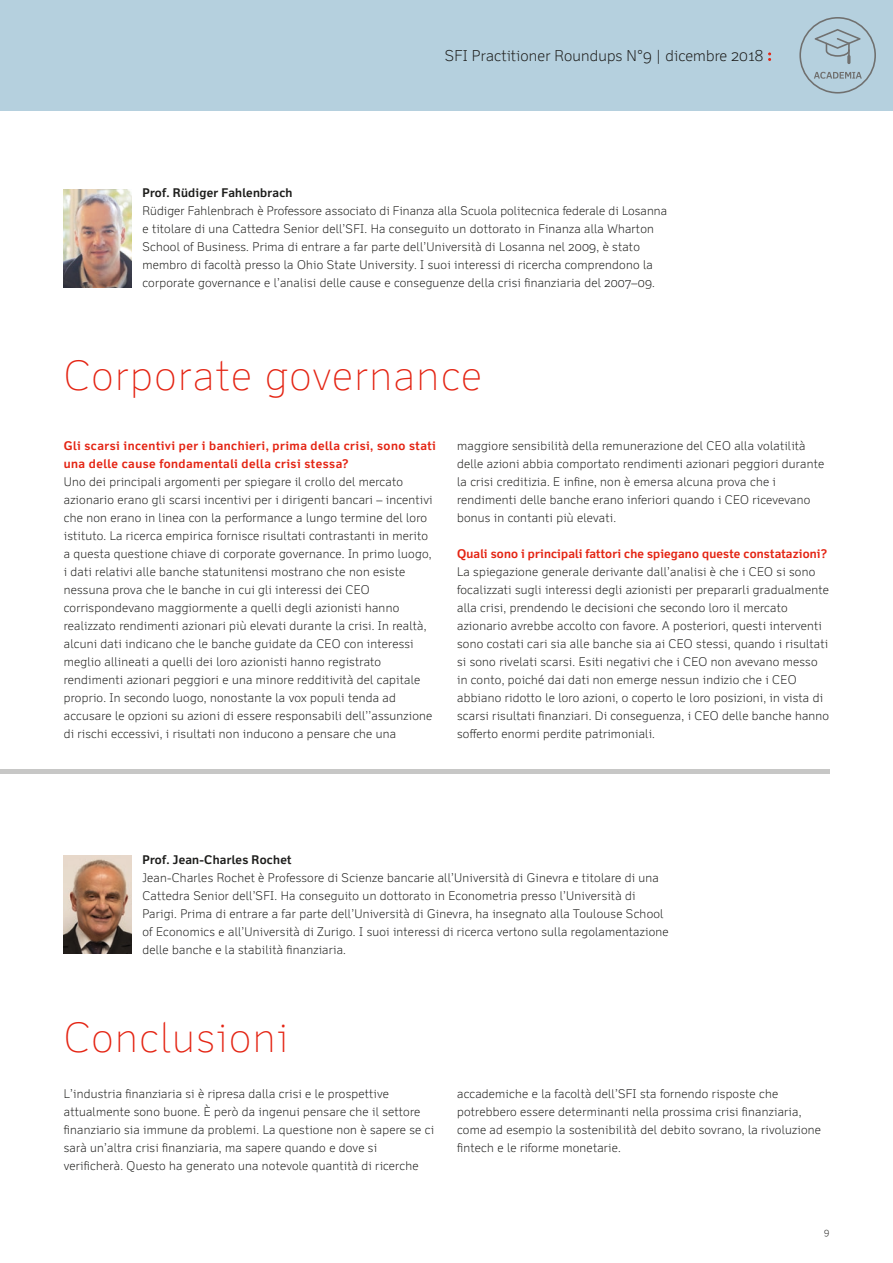
<style>
.page{position:relative;width:893px;height:1263px;background:#fff}
.page>*{position:absolute;margin:0;border:0;box-sizing:border-box;transform-origin:0 0}
.Main_Title{font:100 40.5px "Felbridge Pro";letter-spacing:.04em;color:#e42413}
.t1{font:300 15px "Felbridge Pro";letter-spacing:.01em;color:#1d1d1b}
.Copy{font:300 12px/18px "Felbridge Pro";letter-spacing:.02em;color:#1d1d1b}
.Subtitle_ohne_absatz{font:700 12px/18px "Felbridge Pro";letter-spacing:.04em;color:#e42413}
.Subtitle_ohne_absatz-2{font:700 12px "Felbridge Pro";letter-spacing:.015em;color:#e42413}
.Copy-2{font:700 12px "Felbridge Pro";letter-spacing:.02em;color:#1d1d1b}
.t2{font:300 9px "Felbridge Pro";color:#1d1d1b}
.s1{font-family:"New Baskerville Std";font-weight:400;font-size:16.5px;color:#e42413}
</style>
<div class="page">
<div style="left:0;top:0;width:893px;height:111px;background:#b5d0de"></div>
<svg style="left:768px;top:53px;width:3px;height:8px"></svg>
<svg style="left:799px;top:17px;width:77px;height:77px"></svg>
<img style="left:64px;top:189px;width:68px;height:99px">
<img style="left:64px;top:855px;width:68px;height:98px">
<hr style="left:0;top:769px;width:829px;height:4px;background:#c7c7c6">
<p class="t1" style="left:445px;top:47px;width:328px">SFI Practitioner Roundups N°9 | dicembre 2018 <span class="s1">:</span></p>
<p class="Copy-2" style="left:142px;top:186px;width:152px">Prof. Rüdiger Fahlenbrach</p>
<p class="Copy" style="left:142px;top:202px;width:526px">Rüdiger Fahlenbrach è Professore associato di Finanza alla Scuola politecnica federale di Losanna e titolare di una Cattedra Senior dell’SFI. Ha conseguito un dottorato in Finanza alla Wharton School of Business. Prima di entrare a far parte dell’Università di Losanna nel 2009, è stato membro di facoltà presso la Ohio State University. I suoi interessi di ricercha comprendono la corporate governance e l’analisi delle cause e conseguenze della crisi finanziaria del 2007–09.</p>
<p class="Main_Title" style="left:64px;top:352px;width:419px">Corporate governance</p>
<p class="Subtitle_ohne_absatz" style="left:64px;top:436px;width:374px">Gli scarsi incentivi per i banchieri, prima della crisi, sono stati una delle cause fondamentali della crisi stessa?</p>
<p class="Copy" style="left:64px;top:472px;width:370px">Uno dei principali argomenti per spiegare il crollo del mercato azionario erano gli scarsi incentivi per i dirigenti bancari – incentivi che non erano in linea con la performance a lungo termine del loro istituto. La ricerca empirica fornisce risultati contrastanti in merito a questa questione chiave di corporate governance. In primo luogo, i dati relativi alle banche statunitensi mostrano che non esiste nessuna prova che le banche in cui gli interessi dei CEO corrispondevano maggiormente a quelli degli azionisti hanno realizzato rendimenti azionari più elevati durante la crisi. In realtà, alcuni dati indicano che le banche guidate da CEO con interessi meglio allineati a quelli dei loro azionisti hanno registrato rendimenti azionari peggiori e una minore redditività del capitale proprio. In secondo luogo, nonostante la vox populi tenda ad accusare le opzioni su azioni di essere responsabili dell’’assunzione di rischi eccessivi, i risultati non inducono a pensare che una</p>
<p class="Copy" style="left:457px;top:436px;width:369px">maggiore sensibilità della remunerazione del CEO alla volatilità delle azioni abbia comportato rendimenti azionari peggiori durante la crisi creditizia. E infine, non è emersa alcuna prova che i rendimenti delle banche erano inferiori quando i CEO ricevevano bonus in contanti più elevati.</p>
<p class="Subtitle_ohne_absatz-2" style="left:457px;top:546px;width:371px">Quali sono i principali fattori che spiegano queste constatazioni?</p>
<p class="Copy" style="left:457px;top:562px;width:374px">La spiegazione generale derivante dall’analisi è che i CEO si sono focalizzati sugli interessi degli azionisti per prepararli gradualmente alla crisi, prendendo le decisioni che secondo loro il mercato azionario avrebbe accolto con favore. A posteriori, questi interventi sono costati cari sia alle banche sia ai CEO stessi, quando i risultati si sono rivelati scarsi. Esiti negativi che i CEO non avevano messo in conto, poiché dai dati non emerge nessun indizio che i CEO abbiano ridotto le loro azioni, o coperto le loro posizioni, in vista di scarsi risultati finanziari. Di conseguenza, i CEO delle banche hanno sofferto enormi perdite patrimoniali.</p>
<p class="Copy-2" style="left:142px;top:852px;width:151px">Prof. Jean-Charles Rochet</p>
<p class="Copy" style="left:142px;top:868px;width:528px">Jean-Charles Rochet è Professore di Scienze bancarie all’Università di Ginevra e titolare di una Cattedra Senior dell’SFI. Ha conseguito un dottorato in Econometria presso l’Università di Parigi. Prima di entrare a far parte dell’Università di Ginevra, ha insegnato alla Toulouse School of Economics e all’Università di Zurigo. I suoi interessi di ricerca vertono sulla regolamentazione delle banche e la stabilità finanziaria.</p>
<p class="Main_Title" style="left:64px;top:1013px;width:226px">Conclusioni</p>
<p class="Copy" style="left:64px;top:1084px;width:372px">L’industria finanziaria si è ripresa dalla crisi e le prospettive attualmente sono buone. È però da ingenui pensare che il settore finanziario sia immune da problemi. La questione non è sapere se ci sarà un’altra crisi finanziaria, ma sapere quando e dove si verificherà. Questo ha generato una notevole quantità di ricerche</p>
<p class="Copy" style="left:457px;top:1084px;width:365px">accademiche e la facoltà dell’SFI sta fornendo risposte che potrebbero essere determinanti nella prossima crisi finanziaria, come ad esempio la sostenibilità del debito sovrano, la rivoluzione fintech e le riforme monetarie.</p>
<p class="t2" style="left:824px;top:1226px;width:7px">9</p>
</div>
